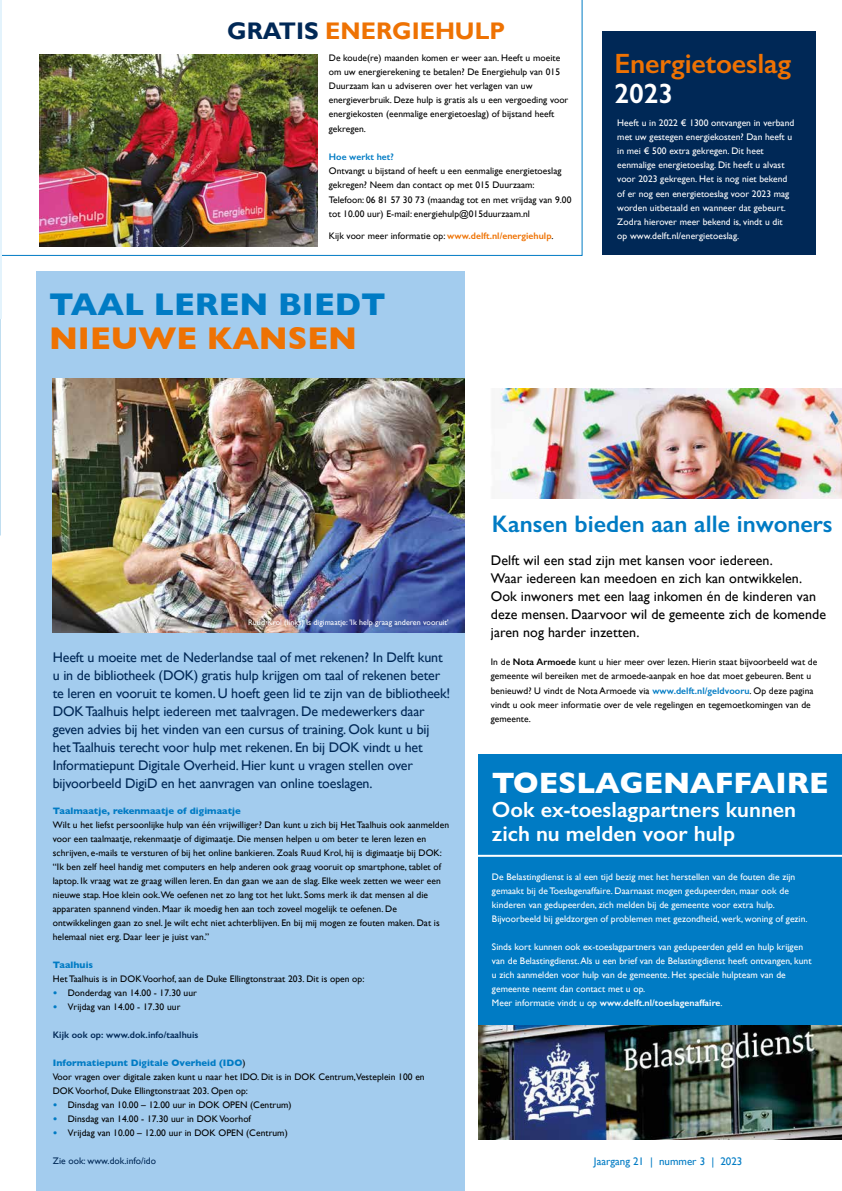
<style>
.page{position:relative;width:842px;height:1191px;background:#fff}
.page>*{position:absolute;margin:0;border:0;box-sizing:border-box;transform-origin:0 0}
.t1{font:700 32px "Gill Sans";color:#007bc4}
.t2{font:700 32px "Gill Sans";color:#ee7203}
.t3{font:700 30px "Gill Sans";color:#fff}
.t4{font:600 28px "Gill Sans";letter-spacing:-.005em;color:#ee7203}
.t5{font:600 28px "Gill Sans";color:#fff}
.t6{font:600 24px "Gill Sans";color:#007bc4}
.t7{font:700 24px "Gill Sans";color:#ee7203}
.t8{font:600 22px/24px "Gill Sans";color:#fff}
.t9{font:14px/18px "Gill Sans";letter-spacing:-.01em;color:#002856}
.t10{font:14px/18px "Gill Sans";letter-spacing:.005em;color:#000}
.t11{font:11px "Gill Sans";color:#007bc4}
.t12{font:9.5px/14.2px "Gill Sans";letter-spacing:.005em;color:#000}
.t13{font:9.5px/14.2px "Gill Sans";letter-spacing:.005em;color:#fff}
.t14{font:700 9.5px "Gill Sans";letter-spacing:.005em;color:#007bc4}
.t15{font:600 9.5px "Gill Sans";letter-spacing:.005em;color:#002856}
.t16{font:9.5px "Gill Sans";letter-spacing:.005em;color:#002856}
.t17{font:600 9.5px "Gill Sans";letter-spacing:.005em;color:#007bc4}
.t18{font:8px "Gill Sans";letter-spacing:.005em;color:#fff}
.s1{color:#002856}
.s2{font-weight:600;color:#ee7203}
.s3{font-weight:700;color:#007bc4}
.s4{font-weight:600}
.s5{font-weight:600;color:#007bc4}
</style>
<div class="page">
<svg style="left:2px;top:0;width:581px;height:256px"></svg>
<div style="left:36px;top:272px;width:428px;height:919px;background:#a3ccee"></div>
<div style="left:479px;top:754px;width:363px;height:371px;background:#007bc4"></div>
<div style="left:602px;top:32px;width:214px;height:223px;background:#002856"></div>
<img style="left:40px;top:54px;width:278px;height:193px">
<hr style="left:476px;top:854px;width:366px;height:2px;background:#fff">
<img style="left:53px;top:379px;width:411px;height:253px">
<img style="left:479px;top:1026px;width:363px;height:113px">
<img style="left:500px;top:388px;width:342px;height:110px">
<h3 class="t7" style="left:227px;top:17px;width:280px"><span class="s1">GRATIS</span> ENERGIEHULP</h3>
<p class="t12" style="left:329px;top:50px;width:241px">De koude(re) maanden komen er weer aan. Heeft u moeite om uw energierekening te betalen? De Energiehulp van 015<br>Duurzaam kan u adviseren over het verlagen van uw energieverbruik. Deze hulp is gratis als u een vergoeding voor energiekosten (eenmalige energietoeslag) of bijstand heeft gekregen.</p>
<p class="t17" style="left:329px;top:151px;width:66px">Hoe werkt het?</p>
<p class="t12" style="left:329px;top:164px;width:244px">Ontvangt u bijstand of heeft u een eenmalige energietoeslag gekregen? Neem dan contact op met 015 Duurzaam:<br>Telefoon: 06 81 57 30 73 (maandag tot en met vrijdag van 9.00 tot 10.00 uur) E-mail: energiehulp@015duurzaam.nl</p>
<p class="t12" style="left:329px;top:228px;width:226px">Kijk voor meer informatie op: <span class="s2">www.delft.nl/energiehulp</span>.</p>
<h1 class="t1" style="left:49px;top:278px;width:338px">TAAL LEREN BIEDT</h1>
<h1 class="t2" style="left:49px;top:312px;width:310px">NIEUWE KANSEN</h1>
<h3 class="t4" style="left:614px;top:47px;width:178px">Energietoeslag</h3>
<h3 class="t5" style="left:614px;top:77px;width:60px">2023</h3>
<p class="t13" style="left:617px;top:115px;width:179px">Heeft u in 2022 € 1300 ontvangen in verband met uw gestegen energiekosten? Dan heeft u in mei € 500 extra gekregen. Dit heet eenmalige energietoeslag. Dit heeft u alvast voor 2023 gekregen. Het is nog niet bekend of er nog een energietoeslag voor 2023 mag worden uitbetaald en wanneer dat gebeurt.<br>Zodra hierover meer bekend is, vindt u dit op www.delft.nl/energietoeslag.</p>
<p class="t18" style="left:248px;top:617px;width:202px">Ruud Krol (links) is digimaatje: 'Ik help graag anderen vooruit'</p>
<p class="t9" style="left:53px;top:648px;width:399px">Heeft u moeite met de Nederlandse taal of met rekenen? In Delft kunt u in de bibliotheek (DOK) gratis hulp krijgen om taal of rekenen beter te leren en vooruit te komen. U hoeft geen lid te zijn van de bibliotheek!<br>DOK Taalhuis helpt iedereen met taalvragen. De medewerkers daar geven advies bij het vinden van een cursus of training. Ook kunt u bij het Taalhuis terecht voor hulp met rekenen. En bij DOK vindt u het Informatiepunt Digitale Overheid. Hier kunt u vragen stellen over bijvoorbeeld DigiD en het aanvragen van online toeslagen.</p>
<p class="t14" style="left:53px;top:803px;width:189px">Taalmaatje, rekenmaatje of digimaatje</p>
<p class="t12" style="left:53px;top:818px;width:398px">Wilt u het liefst persoonlijke hulp van één vrijwilliger? Dan kunt u zich bij Het Taalhuis ook aanmelden voor een taalmaatje, rekenmaatje of digimaatje. Die mensen helpen u om beter te leren lezen en schrijven, e-mails te versturen of bij het online bankieren. Zoals Ruud Krol, hij is digimaatje bij DOK: “Ik ben zelf heel handig met computers en help anderen ook graag vooruit op smartphone, tablet of laptop. Ik vraag wat ze graag willen leren. En dan gaan we aan de slag. Elke week zetten we weer een nieuwe stap. Hoe klein ook. We oefenen net zo lang tot het lukt. Soms merk ik dat mensen al die apparaten spannend vinden. Maar ik moedig hen aan toch zoveel mogelijk te oefenen. De ontwikkelingen gaan zo snel. Je wilt echt niet achterblijven. En bij mij mogen ze fouten maken. Dat is helemaal niet erg. Daar leer je juist van.”</p>
<p class="t14" style="left:53px;top:957px;width:42px">Taalhuis</p>
<p class="t12" style="left:53px;top:972px;width:313px">Het Taalhuis is in DOK Voorhof, aan de Duke Ellingtonstraat 203. Dit is open op:</p>
<p class="t12" style="left:53px;top:986px;width:146px"><span class="s3">•</span> Donderdag van 14.00 - 17.30 uur</p>
<p class="t12" style="left:53px;top:1000px;width:129px"><span class="s3">•</span> Vrijdag van 14.00 - 17.30 uur</p>
<p class="t15" style="left:53px;top:1029px;width:147px">Kijk ook op: www.dok.info/taalhuis</p>
<p class="t12" style="left:53px;top:1056px;width:373px"><span class="s3">Informatiepunt Digitale Overheid (IDO</span>)<br>Voor vragen over digitale zaken kunt u naar het IDO. Dit is in DOK Centrum,Vesteplein 100 en<br>DOK Voorhof, Duke Ellingtonstraat 203. Open op:</p>
<p class="t12" style="left:53px;top:1098px;width:240px"><span class="s3">•</span> Dinsdag van 10.00 – 12.00 uur in DOK OPEN (Centrum)</p>
<p class="t12" style="left:53px;top:1112px;width:200px"><span class="s3">•</span> Dinsdag van 14.00 - 17.30 uur in DOK Voorhof</p>
<p class="t12" style="left:53px;top:1126px;width:236px"><span class="s3">•</span> Vrijdag van 10.00 – 12.00 uur in DOK OPEN (Centrum)</p>
<p class="t16" style="left:53px;top:1155px;width:105px">Zie ook: www.dok.info/ido</p>
<h3 class="t6" style="left:492px;top:509px;width:342px">Kansen bieden aan alle inwoners</h3>
<h3 class="t10" style="left:491px;top:551px;width:337px">Delft wil een stad zijn met kansen voor iedereen.<br>Waar iedereen kan meedoen en zich kan ontwikkelen.<br>Ook inwoners met een laag inkomen én de kinderen van deze mensen. Daarvoor wil de gemeente zich de komende jaren nog harder inzetten.</h3>
<p class="t12" style="left:491px;top:655px;width:328px">In de <span class="s4">Nota Armoede</span> kunt u hier meer over lezen. Hierin staat bijvoorbeeld wat de gemeente wil bereiken met de armoede-aanpak en hoe dat moet gebeuren. Bent u benieuwd? U vindt de Nota Armoede via <span class="s5">www.delft.nl/geldvooru</span>. Op deze pagina vindt u ook meer informatie over de vele regelingen en tegemoetkomingen van de gemeente.</p>
<h2 class="t3" style="left:492px;top:759px;width:338px">TOESLAGENAFFAIRE</h2>
<h3 class="t8" style="left:492px;top:797px;width:306px">Ook ex-toeslagpartners kunnen zich nu melden voor hulp</h3>
<p class="t13" style="left:492px;top:869px;width:317px">De Belastingdienst is al een tijd bezig met het herstellen van de fouten die zijn gemaakt bij de Toeslagenaffaire. Daarnaast mogen gedupeerden, maar ook de kinderen van gedupeerden, zich melden bij de gemeente voor extra hulp.<br>Bijvoorbeeld bij geldzorgen of problemen met gezondheid, werk, woning of gezin.</p>
<p class="t13" style="left:492px;top:939px;width:321px">Sinds kort kunnen ook ex-toeslagpartners van gedupeerden geld en hulp krijgen van de Belastingdienst. Als u een brief van de Belastingdienst heeft ontvangen, kunt u zich aanmelden voor hulp van de gemeente. Het speciale hulpteam van de gemeente neemt dan contact met u op.<br>Meer informatie vindt u op <span class="s4">www.delft.nl/toeslagenaffaire</span>.</p>
<p class="t11" style="left:594px;top:1154px;width:150px">Jaargang 21 | nummer 3 | 2023</p>
</div>
